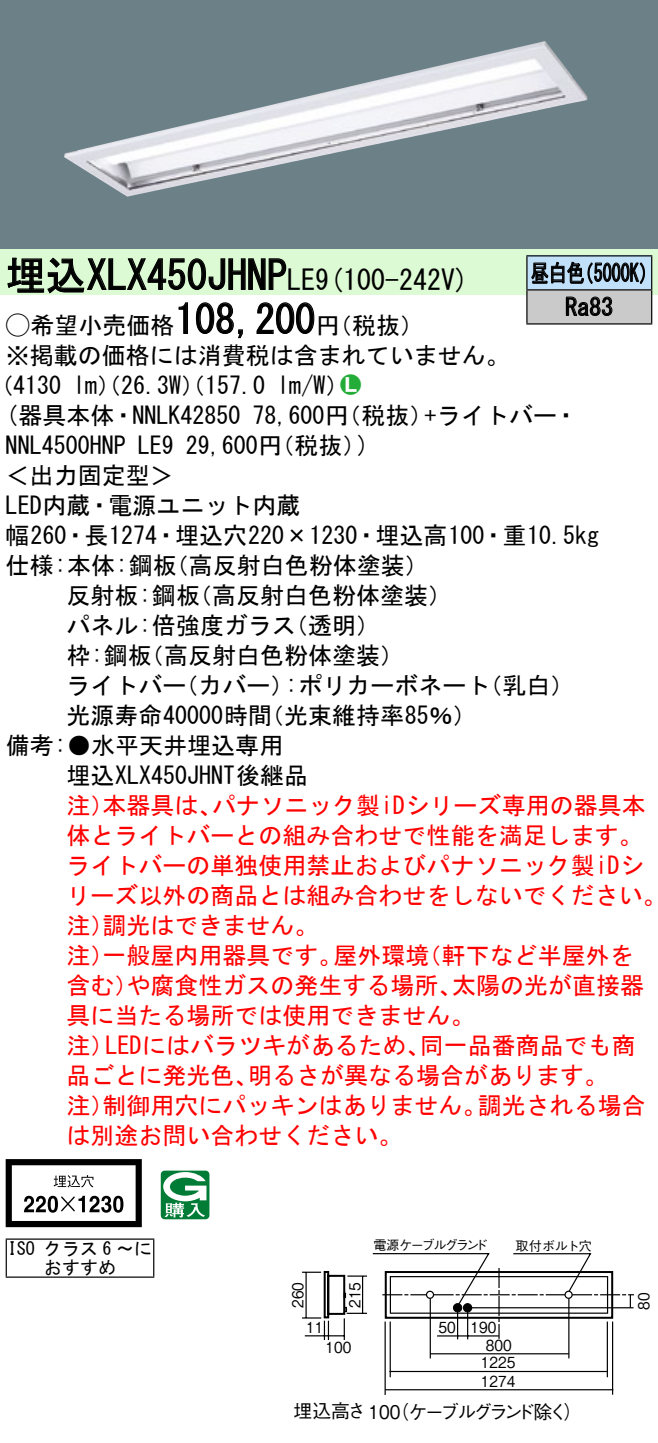
<style>
.page{position:relative;width:658px;height:1443px;background:#fff}
.page>*{position:absolute;margin:0;border:0;box-sizing:border-box;transform-origin:0 0}
.t1{font:40px "MS Gothic";color:#000}
.t2{font:28px "MS Gothic";color:#000}
.t3{font:24px/30.4px "MS Gothic";color:#000}
.t4{font:24px/30px "MS Gothic";color:#f00}
.t5{font:24px/34px "MS Gothic";color:#000;scale:.75 1}
.t6{font:24px "Ford Classification 1";color:#23ac38}
.t7{font:18.8px "Gothic BBB Pro Medium 90 pv RKSJ H";letter-spacing:-.16em;color:#000}
.t8{font:18.8px "Gothic BBB Pro Medium 90 pv RKSJ H";letter-spacing:-.13em;color:#000}
.t9{font:18px "MS Gothic";color:#000}
.t10{font:15.2px/18px "Gothic BBB Pro Medium 90 pv RKSJ H";color:#000;text-align:center;scale:.9 1}
.t11{font:13.2px "Gothic BBB Pro Medium 90 pv RKSJ H";letter-spacing:-.15em;color:#000}
.t12{font:13.2px "Gothic BBB Pro Medium 90 pv RKSJ H";letter-spacing:-.095em;color:#000}
.s1{font-size:28px}
.s2{font-family:"Ford Classification 1"}
.s3{color:#fff}
</style>
<div class="page">
<div style="left:0;top:0;width:658px;height:249px;background:#6c8087"></div>
<img style="left:64px;top:41px;width:523px;height:156px">
<div style="left:0;top:249px;width:658px;height:46px;background:#dcfad4"></div>
<svg style="left:7px;top:257px;width:280px;height:37px"></svg>
<svg style="left:178px;top:302px;width:10px;height:32px"></svg>
<svg style="left:196px;top:302px;width:47px;height:37px"></svg>
<svg style="left:256px;top:302px;width:59px;height:32px"></svg>
<svg style="left:6px;top:1159px;width:136px;height:67px"></svg>
<svg style="left:113px;top:1195px;width:10px;height:17px"></svg>
<svg style="left:116px;top:1198px;width:4px;height:11px"></svg>
<svg style="left:161px;top:1170px;width:48px;height:49px"></svg>
<hr style="left:6px;top:1238px;width:148px;height:1px;background:#000">
<hr style="left:6px;top:1239px;width:1px;height:37px;background:#000">
<hr style="left:153px;top:1239px;width:1px;height:37px;background:#000">
<hr style="left:6px;top:1276px;width:148px;height:1px;background:#000">
<div style="left:527px;top:256px;width:124px;height:34px;background:#c1e1fa"></div>
<div style="left:527px;top:290px;width:124px;height:34px;background:#cacaca"></div>
<hr style="left:526px;top:255px;width:126px;height:1px;background:#000">
<hr style="left:526px;top:256px;width:1px;height:33px;background:#000">
<hr style="left:651px;top:256px;width:1px;height:33px;background:#000">
<hr style="left:526px;top:289px;width:126px;height:1px;background:#000">
<hr style="left:526px;top:290px;width:1px;height:33px;background:#000">
<hr style="left:651px;top:290px;width:1px;height:33px;background:#000">
<hr style="left:526px;top:323px;width:126px;height:1px;background:#000">
<svg style="left:531px;top:261px;width:114px;height:23px"></svg>
<svg style="left:565px;top:296px;width:47px;height:20px"></svg>
<hr style="left:384px;top:1321px;width:2px;height:73px;background:#000">
<hr style="left:430px;top:1352px;width:139px;height:2px;background:#000">
<hr style="left:389px;top:1370px;width:218px;height:1px;background:#000">
<hr style="left:385px;top:1388px;width:228px;height:2px;background:#000">
<hr style="left:429px;top:1297px;width:2px;height:61px;background:#000">
<hr style="left:606px;top:1321px;width:2px;height:56px;background:#000">
<hr style="left:389px;top:1321px;width:2px;height:56px;background:#000">
<hr style="left:612px;top:1321px;width:1px;height:73px;background:#000">
<hr style="left:568px;top:1297px;width:1px;height:61px;background:#000">
<svg style="left:302px;top:1253px;width:332px;height:86px"></svg>
<h1 class="t1" style="left:6px;top:255px;width:311px">埋込XLX450JHNP<span class="s1">LE</span></h1>
<p class="t2" style="left:315px;top:265px;width:155px">(9 100-242 (V</p>
<h1 class="t1" style="left:175px;top:299px;width:141px">108,200</h1>
<p class="t3" style="left:6px;top:310px;width:506px"><span class="s2">A</span>希望小売価格<br>※掲載の価格には消費税は含まれていません。</p>
<p class="t6" style="left:340px;top:372px;width:22px">2<span class="s3">7</span></p>
<p class="t3" style="left:316px;top:310px;width:109px">（円税抜(</p>
<p class="t3" style="left:277px;top:370px;width:73px">l m (W/</p>
<p class="t3" style="left:-11px;top:370px;width:74px">（4130</p>
<p class="t3" style="left:73px;top:370px;width:193px">lm）（26.3 ）（W 157.0</p>
<p class="t5" style="left:565px;top:256px;width:65px;text-indent:-34px">昼白色<br>Ra83</p>
<p class="t5" style="left:575px;top:256px;width:109px">（5000 (K</p>
<p class="t3" style="left:6px;top:400px;width:236px">(器具本体・NNLK42850</p>
<p class="t3" style="left:424px;top:400px;width:155px">+ライトバー・</p>
<p class="t3" style="left:252px;top:400px;width:182px">78,600 （円税抜）</p>
<p class="t3" style="left:186px;top:430px;width:182px">29,600 （円税抜(</p>
<p class="t3" style="left:357px;top:430px;width:13px">(</p>
<p class="t3" style="left:6px;top:430px;width:121px">NNL4500HNP</p>
<p class="t3" style="left:6px;top:460px;width:169px">＜出力固定型&lt;</p>
<p class="t3" style="left:6px;top:490px;width:296px">LED内蔵・電源ユニット内蔵</p>
<p class="t3" style="left:6px;top:520px;width:595px">幅260・長1274・埋込穴220×1230・埋込高100・重10.5kg</p>
<p class="t3" style="left:165px;top:550px;width:266px">（高反射白色粉体塗装(</p>
<p class="t3" style="left:138px;top:430px;width:37px">LE9</p>
<p class="t3" style="left:6px;top:550px;width:172px">仕様:本体:鋼板</p>
<p class="t3" style="left:188px;top:580px;width:266px">（高反射白色粉体塗装(</p>
<p class="t3" style="left:66px;top:580px;width:135px">反射板:鋼板</p>
<p class="t3" style="left:140px;top:610px;width:265px;text-indent:-73px">パネル:倍強度ガラス<br>（高反射白色粉体塗装(</p>
<p class="t3" style="left:284px;top:610px;width:97px">（透明(</p>
<p class="t3" style="left:66px;top:640px;width:87px">枠:鋼板</p>
<p class="t3" style="left:66px;top:670px;width:121px">ライトバー</p>
<p class="t3" style="left:174px;top:670px;width:121px">（カバー）</p>
<p class="t3" style="left:285px;top:670px;width:206px">:ポリカーボネート</p>
<p class="t3" style="left:478px;top:670px;width:97px">（乳白(</p>
<p class="t3" style="left:66px;top:700px;width:207px">光源寿命40000時間</p>
<p class="t3" style="left:6px;top:730px;width:279px">備考 ●: 水平天井埋込専用</p>
<p class="t3" style="left:66px;top:760px;width:243px">埋込XLX450JHNT後継品</p>
<p class="t4" style="left:212px;top:790px;width:435px">パナソニック製iDシリーズ専用の器具本</p>
<p class="t3" style="left:260px;top:700px;width:218px">（光束維持率85％(</p>
<p class="t4" style="left:66px;top:790px;width:49px">注）</p>
<p class="t4" style="left:66px;top:820px;width:577px">体とライトバーとの組み合わせで性能を満足します。</p>
<p class="t4" style="left:66px;top:850px;width:579px">ライトバーの単独使用禁止およびパナソニック製iDシ</p>
<p class="t4" style="left:66px;top:880px;width:601px">リーズ以外の商品とは組み合わせをしないでください。</p>
<p class="t4" style="left:102px;top:910px;width:217px">調光はできません。</p>
<p class="t4" style="left:102px;top:790px;width:121px">本器具は、</p>
<p class="t4" style="left:66px;top:910px;width:49px">注）</p>
<p class="t4" style="left:102px;top:940px;width:241px">一般屋内用器具です。</p>
<p class="t4" style="left:333px;top:940px;width:97px">屋外環境</p>
<p class="t4" style="left:417px;top:940px;width:217px">（軒下など半屋外を</p>
<p class="t4" style="left:66px;top:940px;width:49px">注）</p>
<p class="t4" style="left:126px;top:970px;width:337px">や腐食性ガスの発生する場所、</p>
<p class="t4" style="left:452px;top:970px;width:194px">太陽の光が直接器</p>
<p class="t4" style="left:66px;top:970px;width:73px">含む）</p>
<p class="t4" style="left:66px;top:1000px;width:409px">具に当たる場所では使用できません。</p>
<p class="t4" style="left:420px;top:1030px;width:217px">同一品番商品でも商</p>
<p class="t4" style="left:105px;top:1030px;width:326px">LEDにはバラツキがあるため、</p>
<p class="t4" style="left:66px;top:1030px;width:49px">注）</p>
<p class="t4" style="left:66px;top:1060px;width:193px">品ごとに発光色、</p>
<p class="t4" style="left:248px;top:1060px;width:362px">明るさが異なる場合があります。</p>
<p class="t4" style="left:102px;top:1090px;width:385px">制御用穴にパッキンはありません。</p>
<p class="t4" style="left:66px;top:1090px;width:337px">注）<br>は別途お問い合わせください。</p>
<p class="t4" style="left:477px;top:1090px;width:169px">調光される場合</p>
<p class="t9" style="left:8px;top:1239px;width:29px">ISO</p>
<p class="t9" style="left:44px;top:1239px;width:109px">クラス 6 〜に</p>
<p class="t9" style="left:44px;top:1258px;width:73px">おすすめ</p>
<p class="t10" style="left:287px;top:1307px;width:30px;rotate:-90deg">260</p>
<p class="t10" style="left:344px;top:1307px;width:30px;rotate:-90deg">215</p>
<p class="t10" style="left:325px;top:1335px;width:30px">100</p>
<p class="t10" style="left:306px;top:1316px;width:21px">11</p>
<p class="t11" style="left:373px;top:1234px;width:116px">電源ケーブルグランド</p>
<p class="t12" style="left:515px;top:1234px;width:78px">取付ボルト穴</p>
<p class="t10" style="left:438px;top:1316px;width:21px">50</p>
<p class="t10" style="left:470px;top:1316px;width:30px">190</p>
<p class="t10" style="left:481px;top:1333px;width:40px">800<br>1225<br>1274</p>
<p class="t7" style="left:390px;top:1396px;width:178px">（ケーブルグランド除く</p>
<p class="t8" style="left:293px;top:1395px;width:108px">埋込高さ 100</p>
<p class="t8" style="left:563px;top:1396px;width:20px">(</p>
<p class="t10" style="left:633px;top:1309px;width:21px;rotate:-90deg">80</p>
</div>
